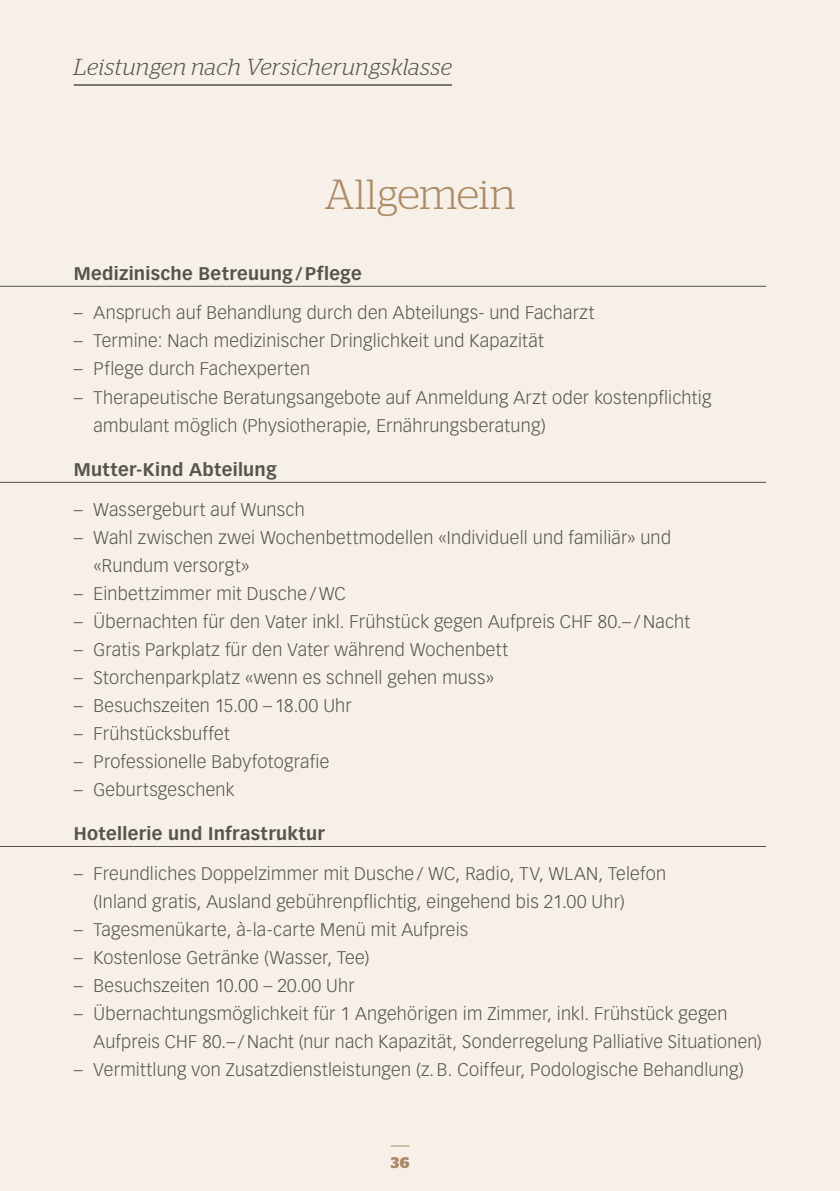
<style>
.page{position:relative;width:840px;height:1191px;background:#fff}
.page>*{position:absolute;margin:0;border:0;box-sizing:border-box;transform-origin:0 0}
.t1{font:300 42px "Stag";color:#ac8b66}
.t2{font:italic 300 23px "Stag";letter-spacing:.01em;color:#57544b}
.t3{font:300 18px/28px "Vectora LT Std";letter-spacing:.015em;color:#57544b}
.t4{font:700 18px "Vectora LT Std";letter-spacing:.015em;color:#57544b}
.t5{font:700 15.4px "Stag";color:#ac8b66}
</style>
<div class="page">
<div style="left:0;top:0;width:839px;height:1191px;background:#f6f0e8"></div>
<svg style="left:390px;top:1145px;width:19px;height:1px"></svg>
<hr style="left:74px;top:85px;width:378px;height:1px;background:#000">
<hr style="left:0;top:286px;width:765px;height:1px;background:#57544b">
<hr style="left:0;top:482px;width:765px;height:1px;background:#57544b">
<hr style="left:0;top:846px;width:765px;height:1px;background:#57544b">
<p class="t2" style="left:74px;top:53px;width:379px">Leistungen nach Versicherungsklasse</p>
<h1 class="t1" style="left:324px;top:171px;width:192px">Allgemein</h1>
<p class="t4" style="left:74px;top:263px;width:289px">Medizinische Betreuung/Pflege</p>
<p class="t3" style="left:74px;top:299px;width:522px">– Anspruch auf Behandlung durch den Abteilungs- und Facharzt</p>
<p class="t3" style="left:74px;top:327px;width:471px">– Termine: Nach medizinischer Dringlichkeit und Kapazität</p>
<p class="t3" style="left:74px;top:355px;width:238px">– Pflege durch Fachexperten</p>
<p class="t3" style="left:94px;top:383px;width:619px;text-indent:-20px">– Therapeutische Beratungsangebote auf Anmeldung Arzt oder kostenpflichtig ambulant möglich (Physiotherapie, Ernährungsberatung)</p>
<p class="t4" style="left:74px;top:459px;width:204px">Mutter-Kind Abteilung</p>
<p class="t3" style="left:74px;top:495px;width:232px">– Wassergeburt auf Wunsch</p>
<p class="t3" style="left:94px;top:523px;width:578px;text-indent:-20px">– Wahl zwischen zwei Wochenbettmodellen «Individuell und familiär» und «Rundum versorgt»</p>
<p class="t3" style="left:74px;top:579px;width:273px">– Einbettzimmer mit Dusche / WC</p>
<p class="t3" style="left:74px;top:607px;width:617px">– Übernachten für den Vater inkl. Frühstück gegen Aufpreis CHF 80.– /Nacht</p>
<p class="t3" style="left:74px;top:635px;width:435px">– Gratis Parkplatz für den Vater während Wochenbett</p>
<p class="t3" style="left:74px;top:663px;width:421px">– Storchenparkplatz «wenn es schnell gehen muss»</p>
<p class="t3" style="left:74px;top:691px;width:279px">– Besuchszeiten 15.00 – 18.00 Uhr</p>
<p class="t3" style="left:74px;top:719px;width:157px">– Frühstücksbuffet</p>
<p class="t3" style="left:74px;top:747px;width:257px">– Professionelle Babyfotografie</p>
<p class="t3" style="left:74px;top:775px;width:162px">– Geburtsgeschenk</p>
<p class="t4" style="left:74px;top:823px;width:252px">Hotellerie und Infrastruktur</p>
<p class="t3" style="left:94px;top:859px;width:573px;text-indent:-20px">– Freundliches Doppelzimmer mit Dusche / WC, Radio, TV, WLAN, Telefon (Inland gratis, Ausland gebührenpflichtig, eingehend bis 21.00 Uhr)</p>
<p class="t3" style="left:74px;top:915px;width:396px">– Tagesmenükarte, à-la-carte Menü mit Aufpreis</p>
<p class="t3" style="left:74px;top:943px;width:297px">– Kostenlose Getränke (Wasser, Tee)</p>
<p class="t3" style="left:74px;top:971px;width:282px">– Besuchszeiten 10.00 – 20.00 Uhr</p>
<p class="t3" style="left:94px;top:999px;width:669px;text-indent:-20px">– Übernachtungsmöglichkeit für 1 Angehörigen im Zimmer, inkl. Frühstück gegen<br>Aufpreis CHF 80.– /Nacht (nur nach Kapazität, Sonderregelung Palliative Situationen)</p>
<p class="t3" style="left:74px;top:1055px;width:671px">– Vermittlung von Zusatzdienstleistungen (z.B. Coiffeur, Podologische Behandlung)</p>
<p class="t5" style="left:390px;top:1153px;width:20px">36</p>
</div>
